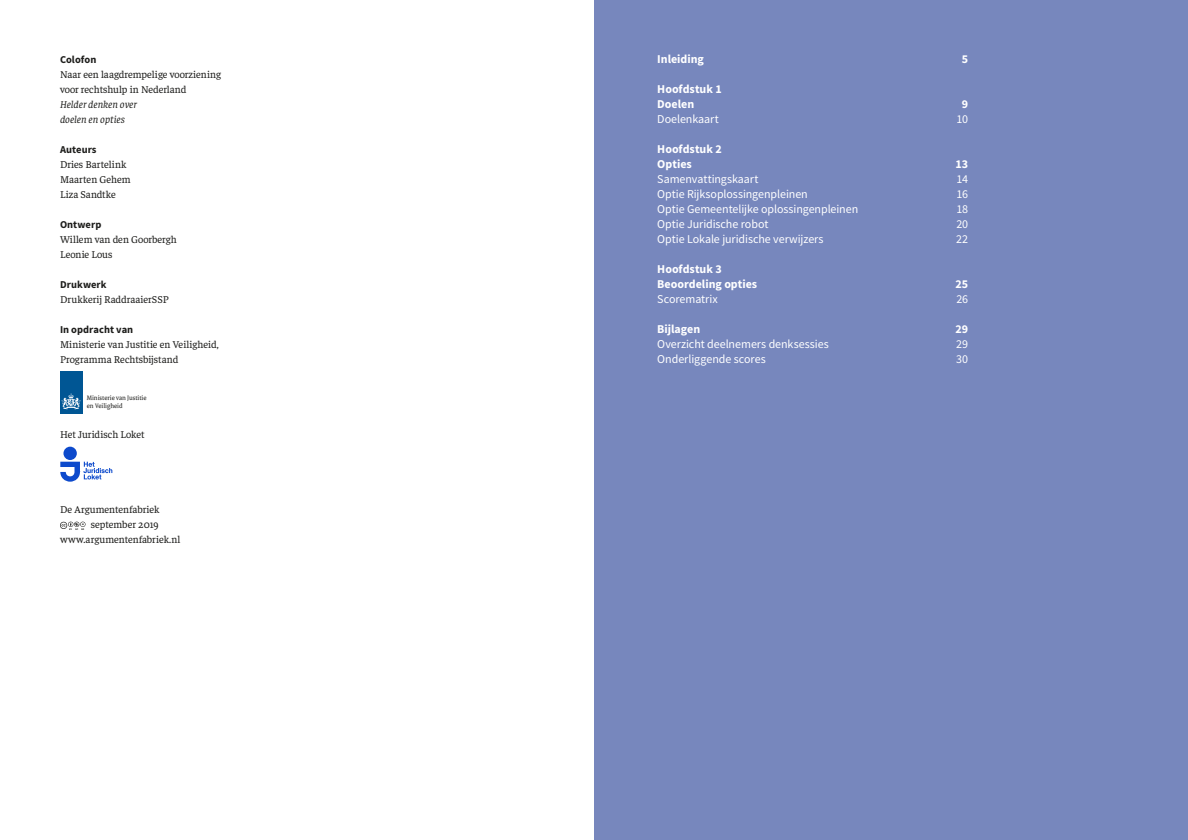
<style>
.page{position:relative;width:1188px;height:840px;background:#fff}
.page>*{position:absolute;margin:0;border:0;box-sizing:border-box;transform-origin:0 0}
.t1{font:12px "Source Sans Pro";letter-spacing:-.005em;color:#fff}
.t2{font:700 12px/15px "Source Sans Pro";color:#fff}
.body_eerste_alinea{font:10.5px/15px "Faustina";letter-spacing:-.005em;color:#1d1d1b}
.kopH3_10_5_12{font:700 10.5px "Source Sans Pro";letter-spacing:.005em;color:#1d1d1b}
.body_eerste_alinea-2{font:italic 10.5px/15px "Faustina";color:#1d1d1b}
.body___wit{font:10.5px "Faustina";letter-spacing:-.01em;color:#1d1d1b}
.kopH3_10_5_15{font:700 10.5px "Source Sans Pro";letter-spacing:.01em;color:#1d1d1b}
.t3{font:6.9px/7.8px "Rijksoverheid Serif";color:#1d1d1b}
</style>
<div class="page">
<div style="left:594px;top:0;width:594px;height:840px;background:#7787bd"></div>
<div style="left:60px;top:371px;width:22px;height:43px;background:#005694"></div>
<svg style="left:61px;top:393px;width:20px;height:17px"></svg>
<div style="left:63px;top:447px;width:14px;height:13px;background:#0d4acc;border-radius:50%"></div>
<svg style="left:60px;top:462px;width:52px;height:20px"></svg>
<svg style="left:60px;top:522px;width:25px;height:8px"></svg>
<p class="kopH3_10_5_12" style="left:60px;top:52px;width:38px">Colofon</p>
<p class="body_eerste_alinea" style="left:60px;top:66px;width:163px">Naar een laagdrempelige voorziening voor rechtshulp in Nederland</p>
<p class="body_eerste_alinea-2" style="left:60px;top:96px;width:78px">Helder denken over doelen en opties</p>
<p class="kopH3_10_5_12" style="left:60px;top:142px;width:38px">Auteurs</p>
<p class="body_eerste_alinea" style="left:60px;top:156px;width:68px">Dries Bartelink</p>
<p class="body_eerste_alinea" style="left:60px;top:171px;width:72px">Maarten Gehem</p>
<p class="body_eerste_alinea" style="left:60px;top:186px;width:58px">Liza Sandtke</p>
<p class="kopH3_10_5_12" style="left:60px;top:217px;width:43px">Ontwerp</p>
<p class="body_eerste_alinea" style="left:60px;top:231px;width:118px">Willem van den Goorbergh</p>
<p class="body_eerste_alinea" style="left:60px;top:246px;width:54px">Leonie Lous</p>
<p class="kopH3_10_5_15" style="left:60px;top:277px;width:48px">Drukwerk</p>
<p class="body_eerste_alinea" style="left:60px;top:291px;width:110px">Drukkerij RaddraaierSSP</p>
<p class="kopH3_10_5_12" style="left:60px;top:322px;width:75px">In opdracht van</p>
<p class="body_eerste_alinea" style="left:60px;top:336px;width:160px">Ministerie van Justitie en Veiligheid,<br>Programma Rechtsbijstand</p>
<p class="t3" style="left:87px;top:394px;width:61px">Ministerie van Justitie en Veiligheid</p>
<p class="body_eerste_alinea" style="left:60px;top:426px;width:86px">Het Juridisch Loket</p>
<p class="body___wit" style="left:60px;top:502px;width:101px">De Argumentenfabriek</p>
<p class="body_eerste_alinea" style="left:91px;top:516px;width:69px">september 2019</p>
<p class="body_eerste_alinea" style="left:60px;top:531px;width:122px">www.argumentenfabriek.nl</p>
<p class="t2" style="left:657px;top:51px;width:48px">Inleiding</p>
<p class="t2" style="left:962px;top:51px;width:8px">5</p>
<p class="t2" style="left:657px;top:81px;width:66px">Hoofdstuk 1<br>Doelen</p>
<p class="t2" style="left:962px;top:96px;width:8px">9</p>
<p class="t1" style="left:657px;top:111px;width:63px">Doelenkaart</p>
<p class="t1" style="left:957px;top:111px;width:13px">10</p>
<p class="t2" style="left:657px;top:141px;width:66px">Hoofdstuk 2<br>Opties</p>
<p class="t2" style="left:955px;top:156px;width:14px">13</p>
<p class="t1" style="left:657px;top:171px;width:103px">Samenvattingskaart</p>
<p class="t1" style="left:957px;top:171px;width:13px">14</p>
<p class="t1" style="left:657px;top:186px;width:152px">Optie Rijksoplossingenpleinen</p>
<p class="t1" style="left:957px;top:186px;width:13px">16</p>
<p class="t1" style="left:657px;top:201px;width:203px">Optie Gemeentelijke oplossingenpleinen</p>
<p class="t1" style="left:956px;top:201px;width:13px">18</p>
<p class="t1" style="left:657px;top:216px;width:113px">Optie Juridische robot</p>
<p class="t1" style="left:956px;top:216px;width:13px">20</p>
<p class="t1" style="left:657px;top:231px;width:168px">Optie Lokale juridische verwijzers</p>
<p class="t1" style="left:956px;top:231px;width:14px">22</p>
<p class="t2" style="left:657px;top:261px;width:102px">Hoofdstuk 3<br>Beoordeling opties</p>
<p class="t2" style="left:955px;top:276px;width:14px">25</p>
<p class="t1" style="left:657px;top:291px;width:62px">Scorematrix</p>
<p class="t1" style="left:956px;top:291px;width:13px">26</p>
<p class="t2" style="left:657px;top:321px;width:45px">Bijlagen</p>
<p class="t2" style="left:955px;top:321px;width:14px">29</p>
<p class="t1" style="left:657px;top:336px;width:173px">Overzicht deelnemers denksessies</p>
<p class="t1" style="left:956px;top:336px;width:13px">29</p>
<p class="t1" style="left:657px;top:351px;width:110px">Onderliggende scores</p>
<p class="t1" style="left:956px;top:351px;width:13px">30</p>
</div>
